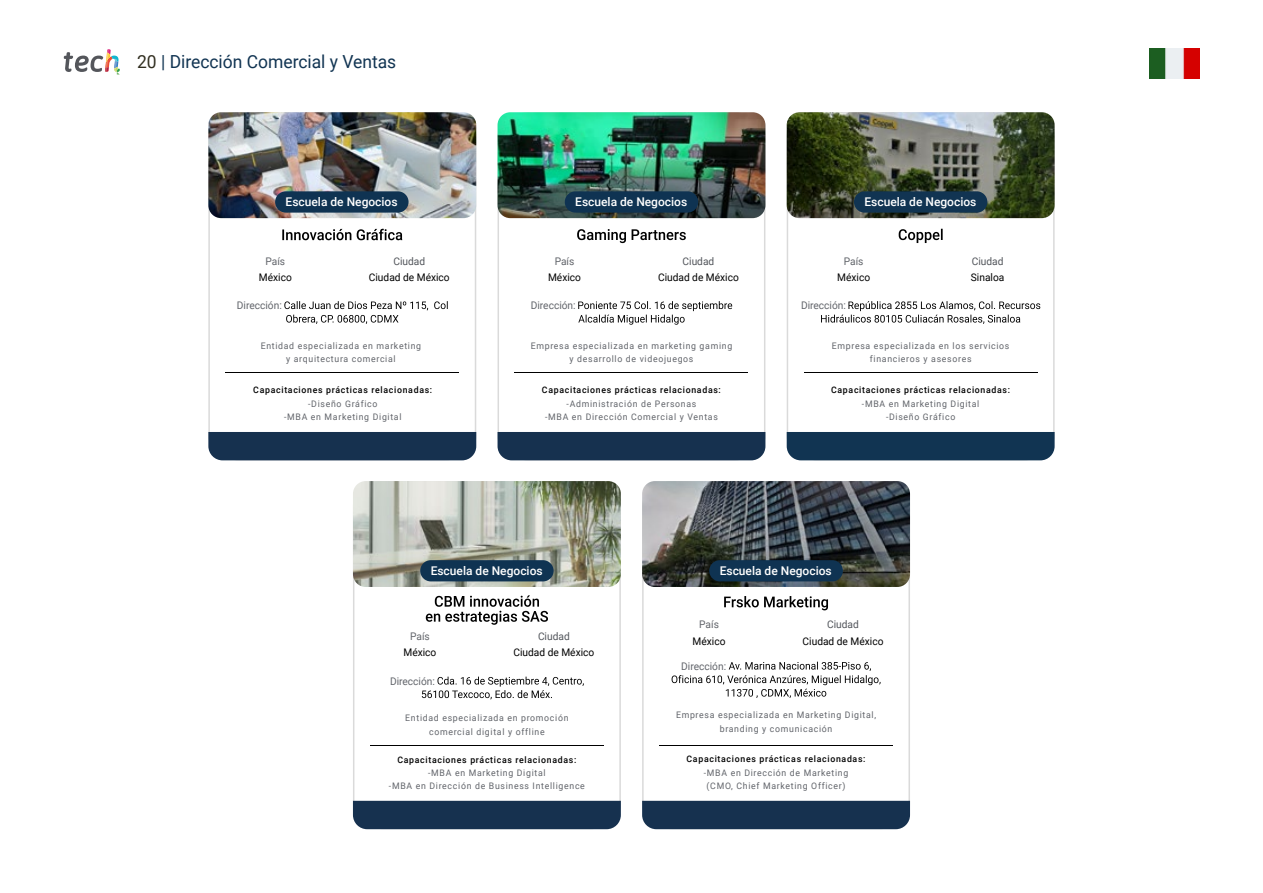
<style>
.page{position:relative;width:1263px;height:893px;background:#fff}
.page>*{position:absolute;margin:0;border:0;box-sizing:border-box;transform-origin:0 0}
.t1{font:18px "Roboto";color:#113452}
.t2{font:500 12px "Roboto";color:#fff}
.t3{font:10.5px "Roboto";color:#000}
.t4{font:10.5px "Roboto";color:#61646a}
.t5{font:10.5px "Roboto";color:#52555b}
.t6{font:9px/13.5px "Roboto";letter-spacing:.08em;color:#61646a;text-align:center}
.t7{font:500 9px "Roboto";letter-spacing:.08em;color:#000}
.s1{color:#312e20}
</style>
<div class="page">
<img style="left:1150px;top:49px;width:49px;height:30px">
<svg style="left:64px;top:49px;width:56px;height:26px"></svg>
<svg style="left:208px;top:123px;width:269px;height:338px"></svg>
<img style="left:208px;top:112px;width:268px;height:106px">
<div style="left:275px;top:191px;width:134px;height:22px;background:#0f3352;border-radius:11px"></div>
<svg style="left:282px;top:229px;width:120px;height:11px"></svg>
<svg style="left:284px;top:301px;width:164px;height:23px"></svg>
<div style="left:208px;top:432px;width:268px;height:28px;background:#16314f"></div>
<hr style="left:225px;top:372px;width:234px;height:1px;background:#000">
<svg style="left:352px;top:587px;width:269px;height:243px"></svg>
<img style="left:353px;top:481px;width:268px;height:106px">
<div style="left:420px;top:560px;width:134px;height:21px;background:#0f3352;border-radius:11px"></div>
<svg style="left:426px;top:595px;width:122px;height:30px"></svg>
<svg style="left:422px;top:677px;width:162px;height:22px"></svg>
<div style="left:353px;top:801px;width:268px;height:28px;background:#16314f"></div>
<hr style="left:370px;top:745px;width:234px;height:1px;background:#000">
<svg style="left:642px;top:516px;width:269px;height:314px"></svg>
<img style="left:642px;top:481px;width:268px;height:106px">
<div style="left:709px;top:560px;width:134px;height:21px;background:#0f3352;border-radius:11px"></div>
<svg style="left:724px;top:596px;width:104px;height:14px"></svg>
<svg style="left:672px;top:662px;width:208px;height:36px"></svg>
<div style="left:642px;top:801px;width:268px;height:28px;background:#16314f"></div>
<hr style="left:659px;top:745px;width:234px;height:1px;background:#000">
<svg style="left:497px;top:122px;width:269px;height:339px"></svg>
<img style="left:497px;top:112px;width:268px;height:106px">
<div style="left:565px;top:191px;width:133px;height:22px;background:#0f3352;border-radius:11px"></div>
<svg style="left:577px;top:229px;width:109px;height:14px"></svg>
<svg style="left:578px;top:301px;width:154px;height:24px"></svg>
<div style="left:497px;top:432px;width:268px;height:28px;background:#16314f"></div>
<hr style="left:515px;top:372px;width:233px;height:1px;background:#000">
<svg style="left:786px;top:121px;width:269px;height:340px"></svg>
<img style="left:787px;top:112px;width:267px;height:106px">
<div style="left:854px;top:191px;width:133px;height:22px;background:#113452;border-radius:11px"></div>
<div style="left:787px;top:432px;width:267px;height:28px;background:#113452"></div>
<svg style="left:899px;top:229px;width:44px;height:14px"></svg>
<svg style="left:821px;top:301px;width:219px;height:23px"></svg>
<hr style="left:804px;top:372px;width:233px;height:1px;background:#000">
<h1 class="t1" style="left:137px;top:49px;width:261px"><span class="s1">20</span> | Dirección Comercial y Ventas</h1>
<h2 class="t2" style="left:286px;top:194px;width:114px">Escuela de Negocios</h2>
<h2 class="t2" style="left:575px;top:194px;width:114px">Escuela de Negocios</h2>
<h2 class="t2" style="left:864px;top:194px;width:114px">Escuela de Negocios</h2>
<p class="t4" style="left:265px;top:254px;width:21px">País</p>
<p class="t3" style="left:259px;top:270px;width:34px">México</p>
<p class="t5" style="left:393px;top:254px;width:33px">Ciudad</p>
<p class="t3" style="left:369px;top:270px;width:82px">Ciudad de México</p>
<p class="t4" style="left:555px;top:254px;width:21px">País</p>
<p class="t3" style="left:548px;top:270px;width:34px">México</p>
<p class="t5" style="left:683px;top:254px;width:33px">Ciudad</p>
<p class="t3" style="left:658px;top:270px;width:82px">Ciudad de México</p>
<p class="t4" style="left:844px;top:254px;width:21px">País</p>
<p class="t3" style="left:837px;top:270px;width:34px">México</p>
<p class="t5" style="left:972px;top:254px;width:33px">Ciudad</p>
<p class="t3" style="left:971px;top:270px;width:35px">Sinaloa</p>
<p class="t4" style="left:237px;top:298px;width:46px">Dirección:</p>
<p class="t6" style="left:261px;top:339px;width:162px">Entidad especializada en marketing y arquitectura comercial</p>
<p class="t7" style="left:253px;top:384px;width:180px">Capacitaciones prácticas relacionadas:</p>
<p class="t6" style="left:284px;top:397px;width:119px">-Diseño Gráfico<br>-MBA en Marketing Digital</p>
<p class="t4" style="left:531px;top:298px;width:46px">Dirección:</p>
<p class="t6" style="left:531px;top:339px;width:203px">Empresa especializada en marketing gaming y desarrollo de videojuegos</p>
<p class="t7" style="left:542px;top:384px;width:180px">Capacitaciones prácticas relacionadas:</p>
<p class="t6" style="left:545px;top:397px;width:174px">-Administración de Personas<br>-MBA en Dirección Comercial y Ventas</p>
<p class="t4" style="left:801px;top:298px;width:46px">Dirección:</p>
<p class="t6" style="left:832px;top:339px;width:179px">Empresa especializada en los servicios financieros y asesores</p>
<p class="t7" style="left:831px;top:384px;width:180px">Capacitaciones prácticas relacionadas:</p>
<p class="t6" style="left:862px;top:397px;width:119px">-MBA en Marketing Digital -Diseño Gráfico</p>
<h2 class="t2" style="left:431px;top:563px;width:114px">Escuela de Negocios</h2>
<p class="t4" style="left:410px;top:629px;width:21px">País</p>
<p class="t3" style="left:403px;top:645px;width:34px">México</p>
<p class="t5" style="left:538px;top:629px;width:33px">Ciudad</p>
<p class="t3" style="left:513px;top:645px;width:82px">Ciudad de México</p>
<p class="t4" style="left:390px;top:673px;width:46px">Dirección:</p>
<p class="t6" style="left:405px;top:711px;width:165px">Entidad especializada en promoción comercial digital y offline</p>
<p class="t7" style="left:397px;top:753px;width:180px">Capacitaciones prácticas relacionadas:</p>
<p class="t6" style="left:389px;top:766px;width:197px">-MBA en Marketing Digital<br>-MBA en Dirección de Business Intelligence</p>
<h2 class="t2" style="left:720px;top:563px;width:114px">Escuela de Negocios</h2>
<p class="t4" style="left:699px;top:617px;width:21px">País</p>
<p class="t3" style="left:693px;top:634px;width:34px">México</p>
<p class="t4" style="left:681px;top:658px;width:46px">Dirección:</p>
<p class="t5" style="left:827px;top:617px;width:33px">Ciudad</p>
<p class="t3" style="left:803px;top:634px;width:82px">Ciudad de México</p>
<p class="t6" style="left:676px;top:708px;width:202px">Empresa especializada en Marketing Digital, branding y comunicación</p>
<p class="t7" style="left:686px;top:753px;width:180px">Capacitaciones prácticas relacionadas:</p>
<p class="t6" style="left:704px;top:766px;width:146px">-MBA en Dirección de Marketing (CMO, Chief Marketing Officer)</p>
</div>
